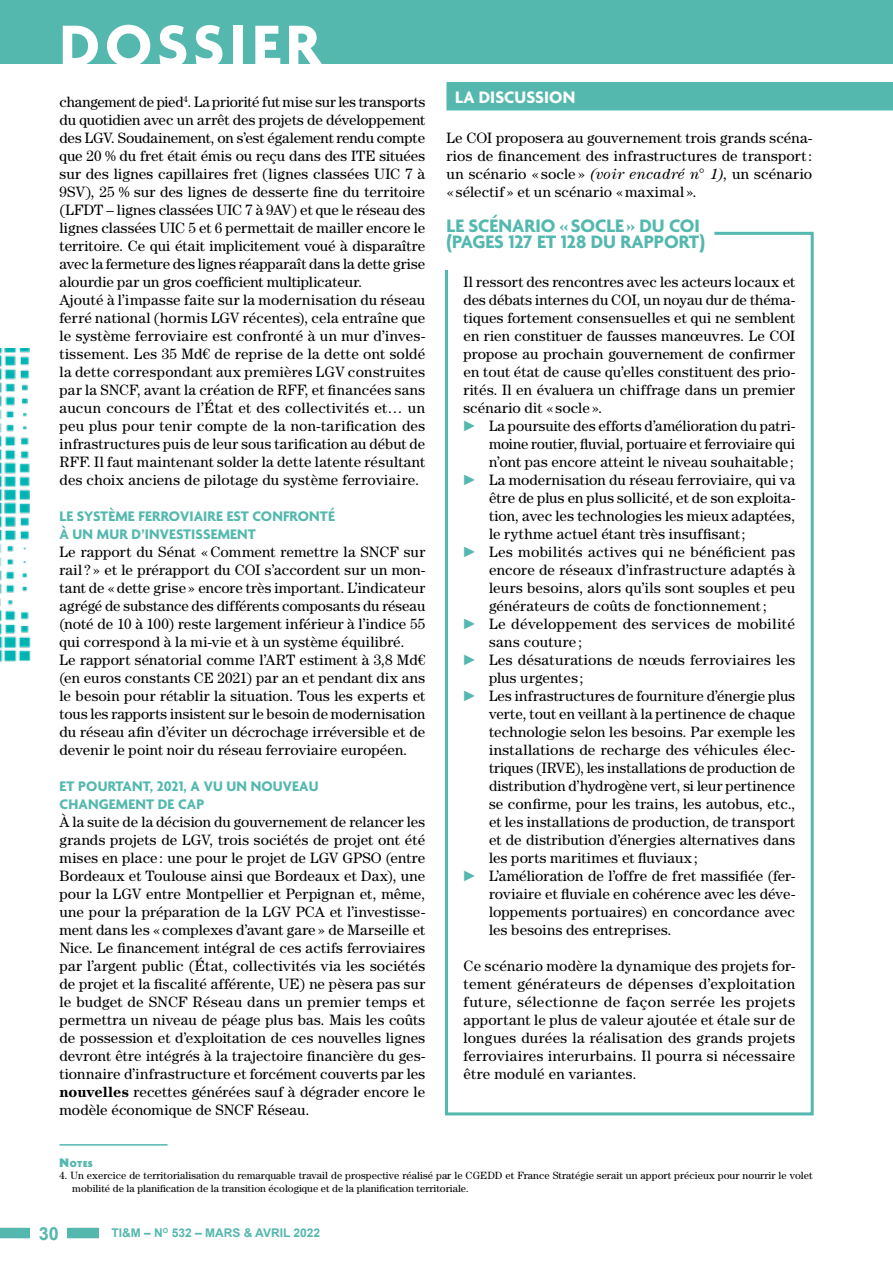
<style>
.page{position:relative;width:893px;height:1263px;background:#fff}
.page>*{position:absolute;margin:0;border:0;box-sizing:border-box;transform-origin:0 0}
.t1{font:700 63px "Agenda";letter-spacing:.08em;color:#fff}
.t2{font:700 19.5px/16.5px "Agenda";color:#54b8ae}
.t3{font:700 18px "Agenda";letter-spacing:.005em;color:#fff}
.t4{font:700 18px "Arial";color:#54b8ae}
.t5{font:15px/18px "Century Std";letter-spacing:.01em;color:#000;text-align:justify}
.t6{font:700 15px/18px "Agenda";letter-spacing:.01em;color:#54b8ae}
.t7{font:700 12px "Arial";color:#54b8ae}
.t8{font:10.5px/12.5px "Century Std";letter-spacing:.005em;color:#000}
.t9{font:900 9.45px "Agenda";color:#54b8ae}
.s1{font-weight:700}
.s2{font-style:italic}
.s3{font-family:"Arial";color:#54b8ae}
.s4{font-size:13.5px}
</style>
<div class="page">
<div style="left:0;top:0;width:893px;height:64px;background:#54b8ae"></div>
<div style="left:0;top:1228px;width:276px;height:10px;background:#54b8ae"></div>
<div style="left:31px;top:1216px;width:36px;height:34px;background:#fff"></div>
<div style="left:99px;top:1216px;width:335px;height:34px;background:#fff"></div>
<hr style="left:60px;top:1144px;width:108px;height:1px;background:#54b8ae">
<div style="left:446px;top:82px;width:447px;height:28px;background:#54b8ae"></div>
<svg style="left:445px;top:231px;width:369px;height:885px"></svg>
<img style="left:0;top:349px;width:31px;height:313px">
<h1 class="t1" style="left:60px;top:12px;width:263px">DOSSIER</h1>
<p class="t5" style="left:60px;top:93px;width:367px;text-align:left">changement de pied<sup>4</sup>. La priorité fut mise sur les transports du quotidien avec un arrêt des projets de développement des LGV. Soudainement, on s’est également rendu compte que 20 % du fret était émis ou reçu dans des ITE situées sur des lignes capillaires fret (lignes classées UIC 7 à 9SV), 25 % sur des lignes de desserte fine du territoire (LFDT – lignes classées UIC 7 à 9AV) et que le réseau des lignes classées UIC 5 et 6 permettait de mailler encore le territoire. Ce qui était implicitement voué à disparaître avec la fermeture des lignes réapparaît dans la dette grise alourdie par un gros coefficient multiplicateur.<br>Ajouté à l’impasse faite sur la modernisation du réseau ferré national (hormis LGV récentes), cela entraîne que le système ferroviaire est confronté à un mur d’inves&shy;tissement. Les 35 Md€ de reprise de la dette ont soldé la dette correspondant aux premières LGV construites par la SNCF, avant la création de RFF, et financées sans aucun concours de l’État et des collectivités et… un peu plus pour tenir compte de la non-tarification des infrastructures puis de leur sous tarification au début de RFF. Il faut maintenant solder la dette latente résultant des choix anciens de pilotage du système ferroviaire.</p>
<p class="t6" style="left:60px;top:508px;width:277px">LE SYSTÈME FERROVIAIRE EST CONFRONTÉ<br>À UN MUR D’INVESTISSEMENT</p>
<p class="t5" style="left:60px;top:543px;width:367px;text-align:left">Le rapport du Sénat «Comment remettre la SNCF sur rail ? » et le prérapport du COI s’accordent sur un mon&shy;tant de «dette grise» encore très important. L’indicateur agrégé de substance des différents composants du réseau (noté de 10 à 100) reste largement inférieur à l’indice 55 qui correspond à la mi-vie et à un système équilibré.<br>Le rapport sénatorial comme l’ART estiment à 3,8 Md€ (en euros constants CE 2021) par an et pendant dix ans le besoin pour rétablir la situation. Tous les experts et tous les rapports insistent sur le besoin de modernisation du réseau afin d’éviter un décrochage irréversible et de devenir le point noir du réseau ferroviaire européen.</p>
<p class="t6" style="left:60px;top:778px;width:261px">ET POURTANT, 2021, A VU UN NOUVEAU<br>CHANGEMENT DE CAP</p>
<p class="t5" style="left:60px;top:813px;width:367px">À la suite de la décision du gouvernement de relancer les grands projets de LGV, trois sociétés de projet ont été mises en place : une pour le projet de LGV GPSO (entre Bordeaux et Toulouse ainsi que Bordeaux et Dax), une pour la LGV entre Montpellier et Perpignan et, même, une pour la préparation de la LGV PCA et l’investisse&shy;ment dans les «complexes d’avant gare » de Marseille et Nice. Le financement intégral de ces actifs ferroviaires par l’argent public (État, collectivités via les sociétés de projet et la fiscalité afférente, UE) ne pèsera pas sur le budget de SNCF Réseau dans un premier temps et permettra un niveau de péage plus bas. Mais les coûts de possession et d’exploitation de ces nouvelles lignes devront être intégrés à la trajectoire financière du ges&shy;tionnaire d’infrastructure et forcément couverts par les <span class="s1">nouvelles</span> recettes générées sauf à dégrader encore le modèle économique de SNCF Réseau.</p>
<p class="t3" style="left:455px;top:88px;width:122px">LA DISCUSSION</p>
<p class="t5" style="left:446px;top:129px;width:367px">Le COI proposera au gouvernement trois grands scéna&shy;rios de financement des infrastructures de transport: un scénario « socle » <span class="s2">(voir encadré n° 1)</span>, un scénario «sélectif» et un scénario «maximal».</p>
<h2 class="t2" style="left:446px;top:219px;width:260px">LE SCÉNARIO « SOCLE » DU COI (PAGES 127 ET 128 DU RAPPORT)</h2>
<p class="t5" style="left:463px;top:273px;width:333px">Il ressort des rencontres avec les acteurs locaux et</p>
<p class="t5" style="left:463px;top:291px;width:333px">des débats internes du COI, un noyau dur de théma-</p>
<p class="t5" style="left:463px;top:309px;width:333px">tiques fortement consensuelles et qui ne semblent</p>
<p class="t5" style="left:463px;top:327px;width:333px">en rien constituer de fausses manœuvres. Le COI</p>
<p class="t5" style="left:463px;top:345px;width:333px">propose au prochain gouvernement de confirmer</p>
<p class="t5" style="left:463px;top:363px;width:333px">en tout état de cause qu’elles constituent des prio-</p>
<p class="t5" style="left:463px;top:381px;width:333px">rités. Il en évaluera un chiffrage dans un premier</p>
<p class="t5" style="left:463px;top:399px;width:140px">scénario dit « socle».</p>
<p class="t5" style="left:462px;top:417px;width:335px"><span class="s3">►</span> La poursuite des efforts d’amélioration du patri-</p>
<p class="t5" style="left:489px;top:435px;width:308px">moine routier, fluvial, portuaire et ferroviaire qui</p>
<p class="t5" style="left:489px;top:453px;width:306px">n’ont pas encore atteint le niveau souhaitable;</p>
<p class="t5" style="left:462px;top:471px;width:335px"><span class="s3">►</span> La modernisation du réseau ferroviaire, qui va</p>
<p class="t5" style="left:489px;top:489px;width:308px">être de plus en plus sollicité, et de son exploita-</p>
<p class="t5" style="left:489px;top:507px;width:308px">tion, avec les technologies les mieux adaptées,</p>
<p class="t5" style="left:489px;top:525px;width:258px">le rythme actuel étant très insuffisant;</p>
<p class="t5" style="left:462px;top:543px;width:335px"><span class="s3">►</span> Les mobilités actives qui ne bénéficient pas</p>
<p class="t5" style="left:489px;top:561px;width:308px">encore de réseaux d’infrastructure adaptés à</p>
<p class="t5" style="left:489px;top:579px;width:308px">leurs besoins, alors qu’ils sont souples et peu</p>
<p class="t5" style="left:489px;top:597px;width:279px">générateurs de coûts de fonctionnement;</p>
<p class="t5" style="left:462px;top:615px;width:335px"><span class="s3">►</span> Le développement des services de mobilité</p>
<p class="t5" style="left:489px;top:633px;width:95px">sans couture ;</p>
<p class="t5" style="left:462px;top:651px;width:335px"><span class="s3">►</span> Les désaturations de nœuds ferroviaires les</p>
<p class="t5" style="left:489px;top:669px;width:96px">plus urgentes ;</p>
<p class="t5" style="left:462px;top:687px;width:335px"><span class="s3">►</span> Les infrastructures de fourniture d’énergie plus</p>
<p class="t5" style="left:489px;top:705px;width:308px">verte, tout en veillant à la pertinence de chaque</p>
<p class="t5" style="left:489px;top:723px;width:308px">technologie selon les besoins. Par exemple les</p>
<p class="t5" style="left:489px;top:741px;width:308px">installations de recharge des véhicules élec-</p>
<p class="t5" style="left:489px;top:759px;width:308px">triques (IRVE), les installations de production de</p>
<p class="t5" style="left:489px;top:777px;width:308px">distribution d’hydrogène vert, si leur pertinence</p>
<p class="t5" style="left:489px;top:795px;width:308px">se confirme, pour les trains, les autobus, etc.,</p>
<p class="t5" style="left:489px;top:813px;width:308px">et les installations de production, de transport</p>
<p class="t5" style="left:489px;top:831px;width:308px">et de distribution d’énergies alternatives dans</p>
<p class="t5" style="left:489px;top:849px;width:210px">les ports maritimes et fluviaux;</p>
<p class="t5" style="left:462px;top:867px;width:335px"><span class="s3">►</span> L’amélioration de l’offre de fret massifiée (fer-</p>
<p class="t5" style="left:489px;top:885px;width:308px">roviaire et fluviale en cohérence avec les déve-</p>
<p class="t5" style="left:489px;top:903px;width:308px">loppements portuaires) en concordance avec</p>
<p class="t5" style="left:489px;top:921px;width:184px">les besoins des entreprises.</p>
<p class="t5" style="left:463px;top:957px;width:333px">Ce scénario modère la dynamique des projets for&shy;tement générateurs de dépenses d’exploitation future, sélectionne de façon serrée les projets apportant le plus de valeur ajoutée et étale sur de longues durées la réalisation des grands projets ferroviaires interurbains. Il pourra si nécessaire être modulé en variantes.</p>
<p class="t9" style="left:60px;top:1159px;width:35px"><span class="s4">N</span>OTES</p>
<p class="t8" style="left:72px;top:1169px;width:742px;text-indent:-13px">4. Un exercice de territorialisation du remarquable travail de prospective réalisé par le CGEDD et France Stratégie serait un apport précieux pour nourrir le volet mobilité de la planification de la transition écologique et de la planification territoriale.</p>
<p class="t4" style="left:39px;top:1221px;width:22px">30</p>
<p class="t7" style="left:112px;top:1225px;width:210px">TI&amp;M – N<sup>O</sup> 532 – MARS &amp; AVRIL 2022</p>
</div>
